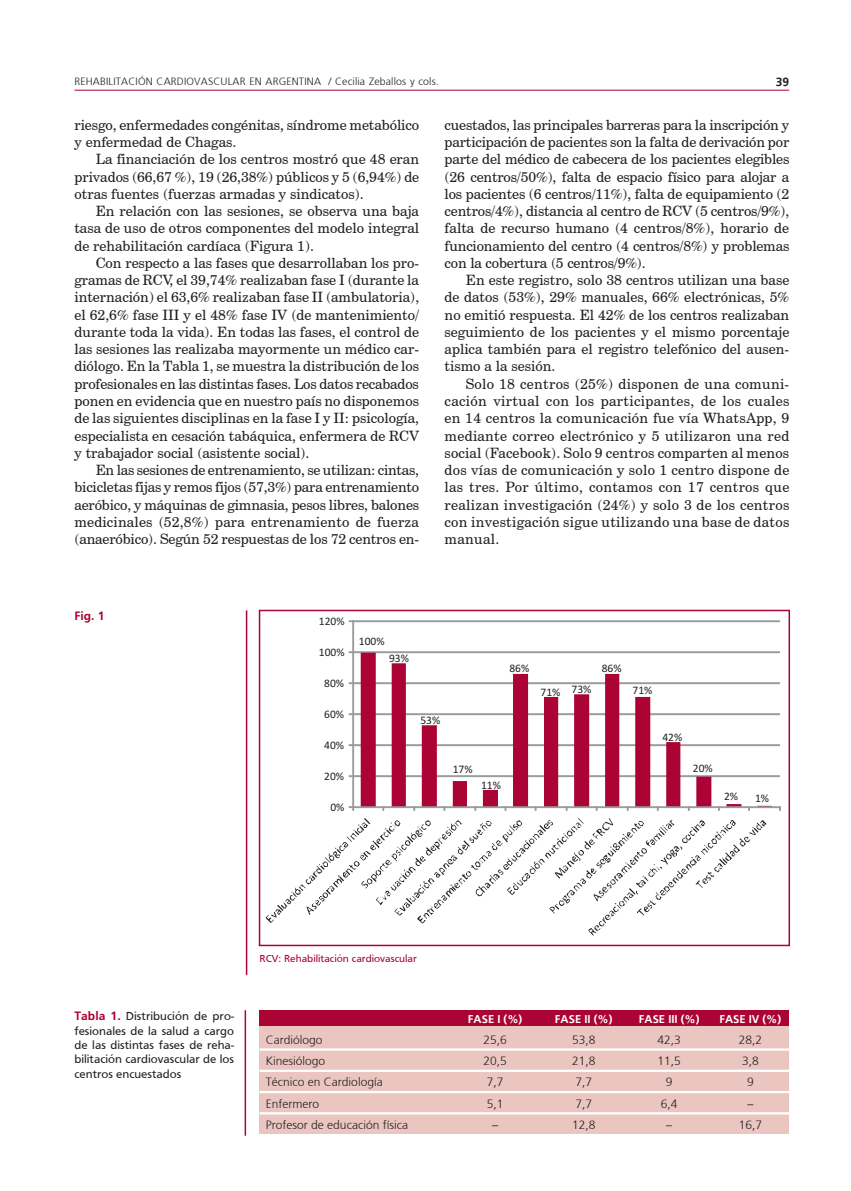
<style>
.page{position:relative;width:851px;height:1191px;background:#fff}
.page>*{position:absolute;margin:0;border:0;box-sizing:border-box;transform-origin:0 0}
.texto{font:14.25px/17.2px "Century Schoolbook BT";color:#231f20;text-align:justify}
.texto1{font:14.25px/17.2px "Century Schoolbook BT";letter-spacing:-.005em;color:#231f20}
.tabla{font:300 12px "Frutiger";color:#231f20}
.tabla_tit{font:12px/14.4px "Frutiger";color:#231f20;text-align:justify}
.epigrafe_horizontal{font:700 12px "Frutiger";color:#ab0333}
.t1{font:700 12px "Frutiger";color:#231f20}
.t2{font:11.55px "Calibri";color:#231f20}
.tabla_cab_blanco{font:700 11.25px "Frutiger";color:#fff}
.t3{font:300 10.5px "Frutiger";letter-spacing:.015em;color:#231f20}
.tabla_pie{font:10.5px "Frutiger";color:#ab0333}
.s1{font-weight:700;color:#ab0333}
</style>
<div class="page">
<hr style="left:74px;top:90px;width:715px;height:1px;background:#ab0333">
<div style="left:260px;top:1025px;width:528px;height:109px;background:#ebc6c1"></div>
<div style="left:259px;top:1010px;width:530px;height:15px;background:#ab0333"></div>
<hr style="left:259px;top:1048px;width:530px;height:2px;background:#fff">
<hr style="left:259px;top:1069px;width:530px;height:3px;background:#fff">
<hr style="left:259px;top:1091px;width:530px;height:2px;background:#fff">
<hr style="left:259px;top:1112px;width:530px;height:2px;background:#fff">
<div style="left:352px;top:775px;width:428px;height:2px;background:#999b9e;border:1px solid #999b9e"></div>
<div style="left:352px;top:744px;width:428px;height:2px;background:#999b9e;border:1px solid #999b9e"></div>
<div style="left:352px;top:713px;width:428px;height:2px;background:#999b9e;border:1px solid #999b9e"></div>
<div style="left:352px;top:682px;width:428px;height:2px;background:#999b9e;border:1px solid #999b9e"></div>
<div style="left:352px;top:651px;width:428px;height:2px;background:#999b9e;border:1px solid #999b9e"></div>
<div style="left:352px;top:620px;width:428px;height:2px;background:#999b9e;border:1px solid #999b9e"></div>
<svg style="left:360px;top:652px;width:411px;height:154px"></svg>
<div style="left:352px;top:620px;width:2px;height:187px;border:1px solid #999b9e"></div>
<div style="left:352px;top:806px;width:428px;height:2px;border:1px solid #999b9e"></div>
<svg style="left:349px;top:806px;width:5px;height:4px"></svg>
<svg style="left:266px;top:818px;width:500px;height:118px"></svg>
<div style="left:259px;top:610px;width:531px;height:336px;border:2px solid #ab0333"></div>
<hr style="left:246px;top:610px;width:1px;height:365px;background:#ab0333">
<hr style="left:244px;top:1010px;width:2px;height:125px;background:#ab0333">
<p class="t3" style="left:74px;top:76px;width:366px">REHABILITACIÓN CARDIOVASCULAR EN ARGENTINA / Cecilia Zeballos y cols.</p>
<p class="t1" style="left:775px;top:75px;width:15px">39</p>
<p class="texto1" style="left:74px;top:116px;width:346px">riesgo, enfermedades congénitas, síndrome metabólico y enfermedad de Chagas.</p>
<p class="texto" style="left:74px;top:150px;width:346px;text-indent:21px">La financiación de los centros mostró que 48 eran privados (66,67 %), 19 (26,38%) públicos y 5 (6,94%) de otras fuentes (fuerzas armadas y sindicatos).</p>
<p class="texto" style="left:74px;top:202px;width:346px;text-indent:21px">En relación con las sesiones, se observa una baja tasa de uso de otros componentes del modelo integral de rehabilitación cardíaca (Figura 1).</p>
<p class="texto" style="left:74px;top:254px;width:346px;text-indent:21px">Con respecto a las fases que desarrollaban los pro&shy;gramas de RCV, el 39,74% realizaban fase I (durante la internación) el 63,6% realizaban fase II (ambulatoria), el 62,6% fase III y el 48% fase IV (de mantenimiento/ durante toda la vida). En todas las fases, el control de las sesiones las realizaba mayormente un médico car&shy;diólogo. En la Tabla 1, se muestra la distribución de los profesionales en las distintas fases. Los datos recabados ponen en evidencia que en nuestro país no disponemos de las siguientes disciplinas en la fase I y II: psicología, especialista en cesación tabáquica, enfermera de RCV y trabajador social (asistente social).</p>
<p class="texto" style="left:74px;top:461px;width:346px;text-indent:21px">En las sesiones de entrenamiento, se utilizan: cintas, bicicletas fijas y remos fijos (57,3%) para entrenamiento aeróbico, y máquinas de gimnasia, pesos libres, balones medicinales (52,8%) para entrenamiento de fuerza (anaeróbico). Según 52 respuestas de los 72 centros en-</p>
<p class="texto" style="left:444px;top:116px;width:346px">cuestados, las principales barreras para la inscripción y participación de pacientes son la falta de derivación por parte del médico de cabecera de los pacientes elegibles (26 centros/50%), falta de espacio físico para alojar a los pacientes (6 centros/11%), falta de equipamiento (2 centros/4%), distancia al centro de RCV (5 centros/9%), falta de recurso humano (4 centros/8%), horario de funcionamiento del centro (4 centros/8%) y problemas con la cobertura (5 centros/9%).</p>
<p class="texto" style="left:444px;top:271px;width:346px;text-indent:21px">En este registro, solo 38 centros utilizan una base de datos (53%), 29% manuales, 66% electrónicas, 5% no emitió respuesta. El 42% de los centros realizaban seguimiento de los pacientes y el mismo porcentaje aplica también para el registro telefónico del ausen&shy;tismo a la sesión.</p>
<p class="texto" style="left:444px;top:375px;width:346px;text-indent:21px">Solo 18 centros (25%) disponen de una comuni&shy;cación virtual con los participantes, de los cuales en 14 centros la comunicación fue vía WhatsApp, 9 mediante correo electrónico y 5 utilizaron una red social (Facebook). Solo 9 centros comparten al menos dos vías de comunicación y solo 1 centro dispone de las tres. Por último, contamos con 17 centros que realizan investigación (24%) y solo 3 de los centros con investigación sigue utilizando una base de datos manual.</p>
<p class="epigrafe_horizontal" style="left:74px;top:609px;width:32px">Fig. 1</p>
<p class="t2" style="left:319px;top:614px;width:27px">120%</p>
<p class="t2" style="left:319px;top:645px;width:27px">100%</p>
<p class="t2" style="left:324px;top:676px;width:21px">80%</p>
<p class="t2" style="left:324px;top:707px;width:21px">60%</p>
<p class="t2" style="left:324px;top:738px;width:21px">40%</p>
<p class="t2" style="left:324px;top:769px;width:21px">20%</p>
<p class="t2" style="left:330px;top:800px;width:16px">0%</p>
<p class="t2" style="left:359px;top:634px;width:27px">100%</p>
<p class="t2" style="left:389px;top:651px;width:21px">93%</p>
<p class="t2" style="left:420px;top:713px;width:21px">53%</p>
<p class="t2" style="left:509px;top:661px;width:21px">86%</p>
<p class="t2" style="left:540px;top:684px;width:52px">71% 73%</p>
<p class="t2" style="left:601px;top:661px;width:21px">86%</p>
<p class="t2" style="left:632px;top:683px;width:21px">71%</p>
<p class="t2" style="left:452px;top:762px;width:21px">17%</p>
<p class="t2" style="left:481px;top:778px;width:21px">11%</p>
<p class="t2" style="left:662px;top:730px;width:21px">42%</p>
<p class="t2" style="left:693px;top:761px;width:21px">20%</p>
<p class="t2" style="left:724px;top:789px;width:16px">2%</p>
<p class="t2" style="left:755px;top:791px;width:16px">1%</p>
<p class="tabla_tit" style="left:74px;top:1009px;width:161px"><span class="s1">Tabla 1.</span> Distribución de pro&shy;fesionales de la salud a cargo de las distintas fases de reha&shy;bilitación cardiovascular de los centros encuestados</p>
<p class="tabla_pie" style="left:259px;top:952px;width:159px">RCV: Rehabilitación cardiovascular</p>
<p class="tabla_cab_blanco" style="left:468px;top:1012px;width:56px">FASE I (%)</p>
<p class="tabla_cab_blanco" style="left:555px;top:1012px;width:59px">FASE II (%)</p>
<p class="tabla_cab_blanco" style="left:639px;top:1012px;width:62px">FASE III (%)</p>
<p class="tabla_cab_blanco" style="left:719px;top:1012px;width:63px">FASE IV (%)</p>
<p class="tabla" style="left:266px;top:1033px;width:58px">Cardiólogo</p>
<p class="tabla" style="left:483px;top:1033px;width:25px">25,6</p>
<p class="tabla" style="left:572px;top:1033px;width:25px">53,8</p>
<p class="tabla" style="left:657px;top:1033px;width:25px">42,3</p>
<p class="tabla" style="left:738px;top:1033px;width:25px">28,2</p>
<p class="tabla" style="left:266px;top:1054px;width:61px">Kinesiólogo</p>
<p class="tabla" style="left:483px;top:1054px;width:25px">20,5</p>
<p class="tabla" style="left:572px;top:1054px;width:25px">21,8</p>
<p class="tabla" style="left:657px;top:1054px;width:25px">11,5</p>
<p class="tabla" style="left:742px;top:1054px;width:18px">3,8</p>
<p class="tabla" style="left:266px;top:1075px;width:118px">Técnico en Cardiología</p>
<p class="tabla" style="left:487px;top:1075px;width:18px">7,7</p>
<p class="tabla" style="left:575px;top:1075px;width:18px">7,7</p>
<p class="tabla" style="left:666px;top:1075px;width:8px">9</p>
<p class="tabla" style="left:747px;top:1075px;width:8px">9</p>
<p class="tabla" style="left:266px;top:1096px;width:55px">Enfermero</p>
<p class="tabla" style="left:487px;top:1096px;width:18px">5,1</p>
<p class="tabla" style="left:575px;top:1096px;width:18px">7,7</p>
<p class="tabla" style="left:661px;top:1096px;width:18px">6,4</p>
<p class="tabla" style="left:747px;top:1096px;width:7px">–</p>
<p class="tabla" style="left:266px;top:1118px;width:144px">Profesor de educación física</p>
<p class="tabla" style="left:492px;top:1118px;width:7px">–</p>
<p class="tabla" style="left:572px;top:1118px;width:25px">12,8</p>
<p class="tabla" style="left:666px;top:1118px;width:7px">–</p>
<p class="tabla" style="left:738px;top:1118px;width:25px">16,7</p>
</div>
